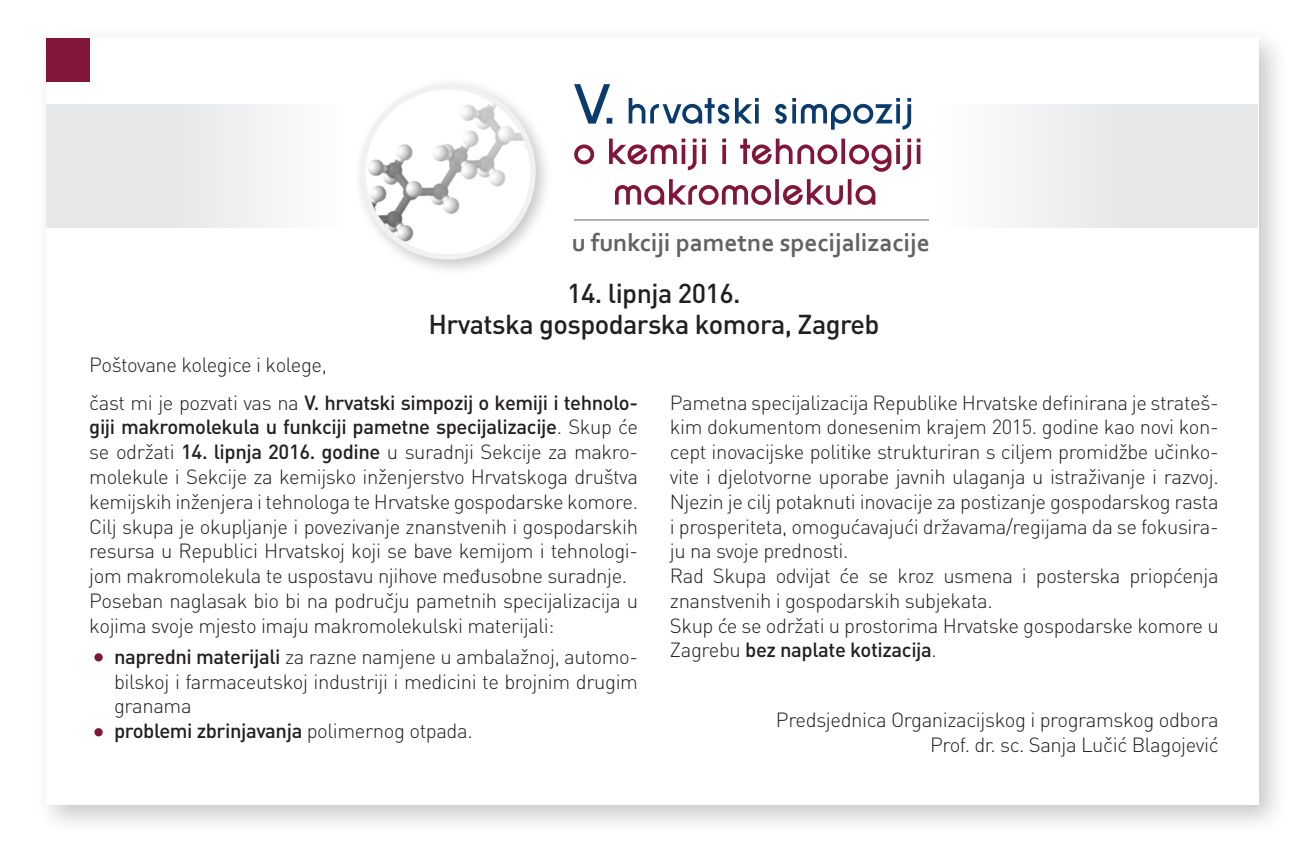
<style>
.page{position:relative;width:1308px;height:861px;background:#fff}
.page>*{position:absolute;margin:0;border:0;box-sizing:border-box;transform-origin:0 0}
.t1{font:500 27px "DIN Pro";letter-spacing:-.02em;color:#231f20}
.t2{font:700 25.43px "Corbel";color:#636366}
.t3{font:300 20.25px/24.8px "DIN Pro";letter-spacing:-.02em;color:#231f20;text-align:justify}
.t4{font:500 20.25px "DIN Pro";letter-spacing:-.02em;color:#231f20}
.s1{font-weight:500}
.s2{font-weight:300}
</style>
<div class="page">
<div style="left:34px;top:25px;width:1255px;height:810px;background:#231f20;opacity:.25"></div>
<div style="left:47px;top:38px;width:1212px;height:766px;background:#fff"></div>
<div style="left:46px;top:39px;width:43px;height:43px;background:#81153a"></div>
<hr style="left:574px;top:219px;width:355px;height:1px;background:#636366">
<svg style="left:615px;top:179px;width:260px;height:26px"></svg>
<svg style="left:574px;top:138px;width:346px;height:34px"></svg>
<svg style="left:628px;top:98px;width:283px;height:32px"></svg>
<svg style="left:574px;top:84px;width:38px;height:39px"></svg>
<div style="left:352px;top:76px;width:200px;height:200px;background:#231f20;opacity:.25"></div>
<img style="left:363px;top:87px;width:170px;height:170px">
<div style="left:360px;top:84px;width:176px;height:175px;border:5px solid #f0f1f2;border-radius:50%"></div>
<div style="left:940px;top:104px;width:317px;height:123px;background:linear-gradient(to right,#fafafb,#e0e1e4)"></div>
<div style="left:46px;top:104px;width:298px;height:123px;background:linear-gradient(to right,#e0e1e4,#fafafa)"></div>
<div style="left:94px;top:653px;width:9px;height:8px;background:#81153a;border-radius:50%"></div>
<svg style="left:94px;top:727px;width:9px;height:9px"></svg>
<p class="t2" style="left:572px;top:226px;width:359px">u funkciji pametne specijalizacije</p>
<p class="t1" style="left:567px;top:274px;width:175px">14. lipnja 2016.</p>
<p class="t1" style="left:428px;top:306px;width:452px">Hrvatska gospodarska komora, Zagreb</p>
<p class="t3" style="left:89px;top:351px;width:239px">Poštovane kolegice i kolege,</p>
<p class="t3" style="left:89px;top:389px;width:550px">čast mi je pozvati vas na <span class="s1">V. hrvatski simpozij o kemiji i tehnolo&shy;giji makromolekula u funkciji pametne specijalizacije</span>. Skup će se održati <span class="s1">14. lipnja 2016. godine</span> u suradnji Sekcije za makro&shy;molekule i Sekcije za kemijsko inženjerstvo Hrvatskoga društva kemijskih inženjera i tehnologa te Hrvatske gospodarske komore.<br>Cilj skupa je okupljanje i povezivanje znanstvenih i gospodarskih resursa u Republici Hrvatskoj koji se bave kemijom i tehnologi&shy;jom makromolekula te uspostavu njihove međusobne suradnje.</p>
<p class="t3" style="left:89px;top:587px;width:550px">Poseban naglasak bio bi na području pametnih specijalizacija u kojima svoje mjesto imaju makromolekulski materijali:</p>
<p class="t3" style="left:114px;top:643px;width:525px"><span class="s1">napredni materijali</span> za razne namjene u ambalažnoj, automo&shy;bilskoj i farmaceutskoj industriji i medicini te brojnim drugim granama</p>
<p class="t4" style="left:114px;top:716px;width:360px">problemi zbrinjavanja <span class="s2">polimernog otpada.</span></p>
<p class="t3" style="left:670px;top:389px;width:550px">Pametna specijalizacija Republike Hrvatske definirana je strateš&shy;kim dokumentom donesenim krajem 2015. godine kao novi kon&shy;cept inovacijske politike strukturiran s ciljem promidžbe učinko&shy;vite i djelotvorne uporabe javnih ulaganja u istraživanje i razvoj.<br>Njezin je cilj potaknuti inovacije za postizanje gospodarskog rasta i prosperiteta, omogućavajući državama/regijama da se fokusira&shy;ju na svoje prednosti.</p>
<p class="t3" style="left:670px;top:562px;width:550px">Rad Skupa odvijat će se kroz usmena i posterska priopćenja znanstvenih i gospodarskih subjekata.</p>
<p class="t3" style="left:670px;top:611px;width:550px">Skup će se održati u prostorima Hrvatske gospodarske komore u<br>Zagrebu <span class="s1">bez naplate kotizacija</span>.</p>
<p class="t3" style="left:776px;top:706px;width:444px">Predsjednica Organizacijskog i programskog odbora</p>
<p class="t3" style="left:930px;top:730px;width:290px">Prof. dr. sc. Sanja Lučić Blagojević</p>
</div>
